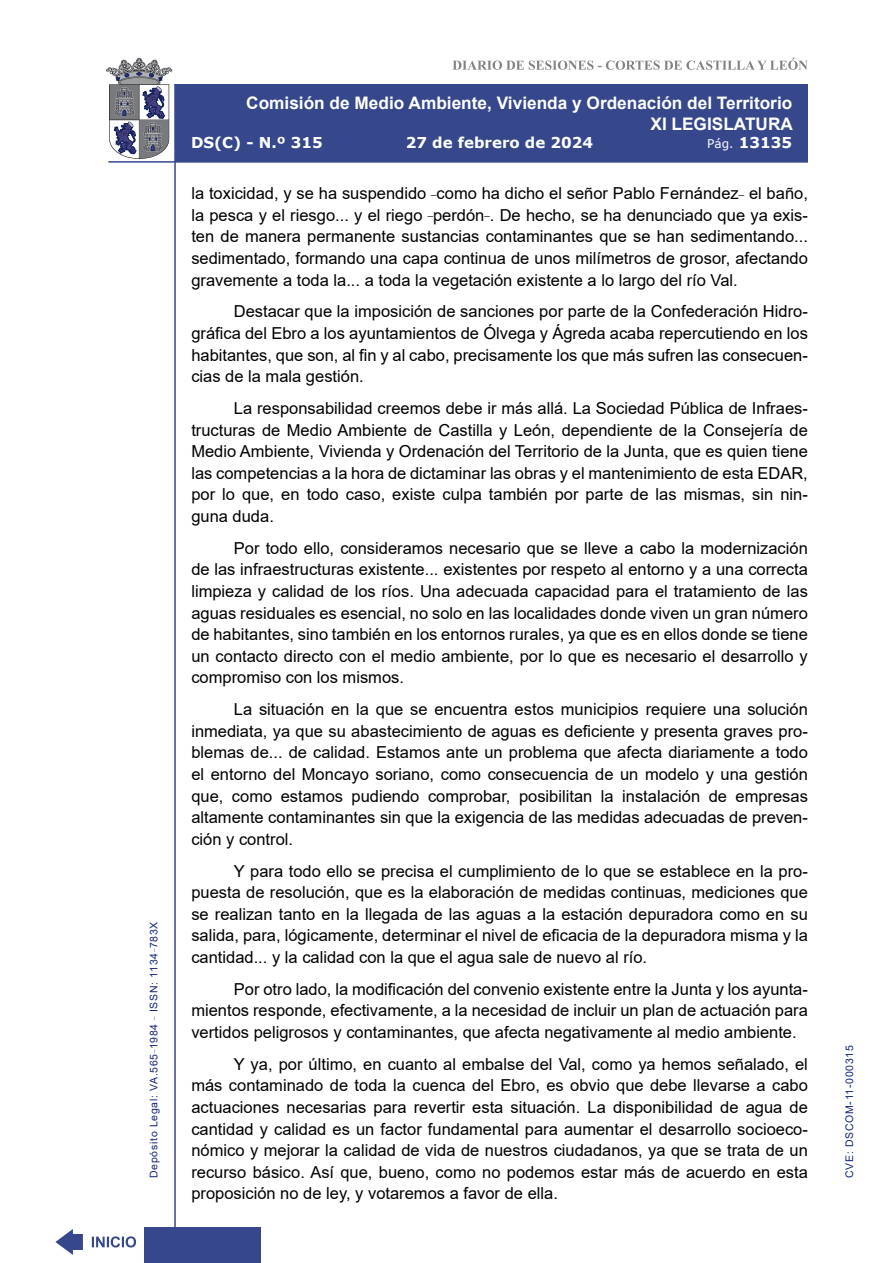
<style>
.page{position:relative;width:893px;height:1263px;background:#fff}
.page>*{position:absolute;margin:0;border:0;box-sizing:border-box;transform-origin:0 0}
.t1{font:700 17.25px/20.7px "Arial";color:#fff;text-align:right}
.t2{font:16.5px/21.6px "Arial";color:#000;text-align:justify}
.t3{font:700 15px "Verdana";color:#fff}
.t4{font:10.5px "Arial";letter-spacing:.065em;color:#122678}
.s1{font-weight:400;font-size:12px}
</style>
<div class="page">
<svg style="left:452px;top:58px;width:356px;height:12px"></svg>
<hr style="left:174px;top:84px;width:2px;height:1179px;background:#36478c">
<div style="left:144px;top:1227px;width:117px;height:36px;background:#36478c"></div>
<div style="left:175px;top:84px;width:633px;height:78px;background:#36478c"></div>
<hr style="left:108px;top:161px;width:700px;height:2px;background:#36478c">
<svg style="left:92px;top:1236px;width:44px;height:11px"></svg>
<svg style="left:55px;top:1229px;width:28px;height:26px"></svg>
<svg style="left:106px;top:58px;width:66px;height:101px"></svg>
<p class="t4" style="left:146px;top:1178px;width:258px;rotate:-90deg">Depósito Legal: VA.565<sup>_</sup>1984 <sup>_</sup> ISSN: 1134<sup>_</sup>783X</p>
<p class="t1" style="left:246px;top:93px;width:548px">Comisión de Medio Ambiente, Vivienda y Ordenación del Territorio<br>XI LEGISLATURA</p>
<p class="t3" style="left:191px;top:132px;width:133px">DS(C) - N.º 315</p>
<p class="t3" style="left:406px;top:132px;width:189px">27 de febrero de 2024</p>
<p class="t3" style="left:707px;top:132px;width:86px"><span class="s1">Pág.</span> 13135</p>
<p class="t2" style="left:191px;top:182px;width:618px">la toxicidad, y se ha suspendido <sup>_</sup>como ha dicho el señor Pablo Fernández<sup>_</sup> el baño, la pesca y el riesgo... y el riego <sup>_</sup>perdón<sup>_</sup>. De hecho, se ha denunciado que ya exis&shy;ten de manera permanente sustancias contaminantes que se han sedimentando... sedimentado, formando una capa continua de unos milímetros de grosor, afectando gravemente a toda la... a toda la vegetación existente a lo largo del río Val.</p>
<p class="t2" style="left:191px;top:301px;width:618px;text-indent:43px">Destacar que la imposición de sanciones por parte de la Confederación Hidro&shy;gráfica del Ebro a los ayuntamientos de Ólvega y Ágreda acaba repercutiendo en los habitantes, que son, al fin y al cabo, precisamente los que más sufren las consecuen&shy;cias de la mala gestión.</p>
<p class="t2" style="left:191px;top:397px;width:618px;text-indent:43px">La responsabilidad creemos debe ir más allá. La Sociedad Pública de Infraes&shy;tructuras de Medio Ambiente de Castilla y León, dependiente de la Consejería de Medio Ambiente, Vivienda y Ordenación del Territorio de la Junta, que es quien tiene las competencias a la hora de dictaminar las obras y el mantenimiento de esta EDAR, por lo que, en todo caso, existe culpa también por parte de las mismas, sin nin&shy;guna duda.</p>
<p class="t2" style="left:191px;top:537px;width:618px;text-indent:43px">Por todo ello, consideramos necesario que se lleve a cabo la modernización de las infraestructuras existente... existentes por respeto al entorno y a una correcta limpieza y calidad de los ríos. Una adecuada capacidad para el tratamiento de las aguas residuales es esencial, no solo en las localidades donde viven un gran número de habitantes, sino también en los entornos rurales, ya que es en ellos donde se tiene un contacto directo con el medio ambiente, por lo que es necesario el desarrollo y compromiso con los mismos.</p>
<p class="t2" style="left:191px;top:698px;width:618px;text-indent:43px">La situación en la que se encuentra estos municipios requiere una solución inmediata, ya que su abastecimiento de aguas es deficiente y presenta graves pro&shy;blemas de... de calidad. Estamos ante un problema que afecta diariamente a todo el entorno del Moncayo soriano, como consecuencia de un modelo y una gestión que, como estamos pudiendo comprobar, posibilitan la instalación de empresas altamente contaminantes sin que la exigencia de las medidas adecuadas de preven&shy;ción y control.</p>
<p class="t2" style="left:191px;top:860px;width:618px;text-indent:43px">Y para todo ello se precisa el cumplimiento de lo que se establece en la pro&shy;puesta de resolución, que es la elaboración de medidas continuas, mediciones que se realizan tanto en la llegada de las aguas a la estación depuradora como en su salida, para, lógicamente, determinar el nivel de eficacia de la depuradora misma y la cantidad... y la calidad con la que el agua sale de nuevo al río.</p>
<p class="t2" style="left:191px;top:978px;width:618px;text-indent:43px">Por otro lado, la modificación del convenio existente entre la Junta y los ayunta&shy;mientos responde, efectivamente, a la necesidad de incluir un plan de actuación para vertidos peligrosos y contaminantes, que afecta negativamente al medio ambiente.</p>
<p class="t2" style="left:191px;top:1053px;width:618px;text-indent:43px">Y ya, por último, en cuanto al embalse del Val, como ya hemos señalado, el más contaminado de toda la cuenca del Ebro, es obvio que debe llevarse a cabo actuaciones necesarias para revertir esta situación. La disponibilidad de agua de cantidad y calidad es un factor fundamental para aumentar el desarrollo socioeco&shy;nómico y mejorar la calidad de vida de nuestros ciudadanos, ya que se trata de un recurso básico. Así que, bueno, como no podemos estar más de acuerdo en esta proposición no de ley, y votaremos a favor de ella.</p>
<p class="t4" style="left:842px;top:1178px;width:134px;rotate:-90deg">CVE: DSCOM-11-000315</p>
</div>
